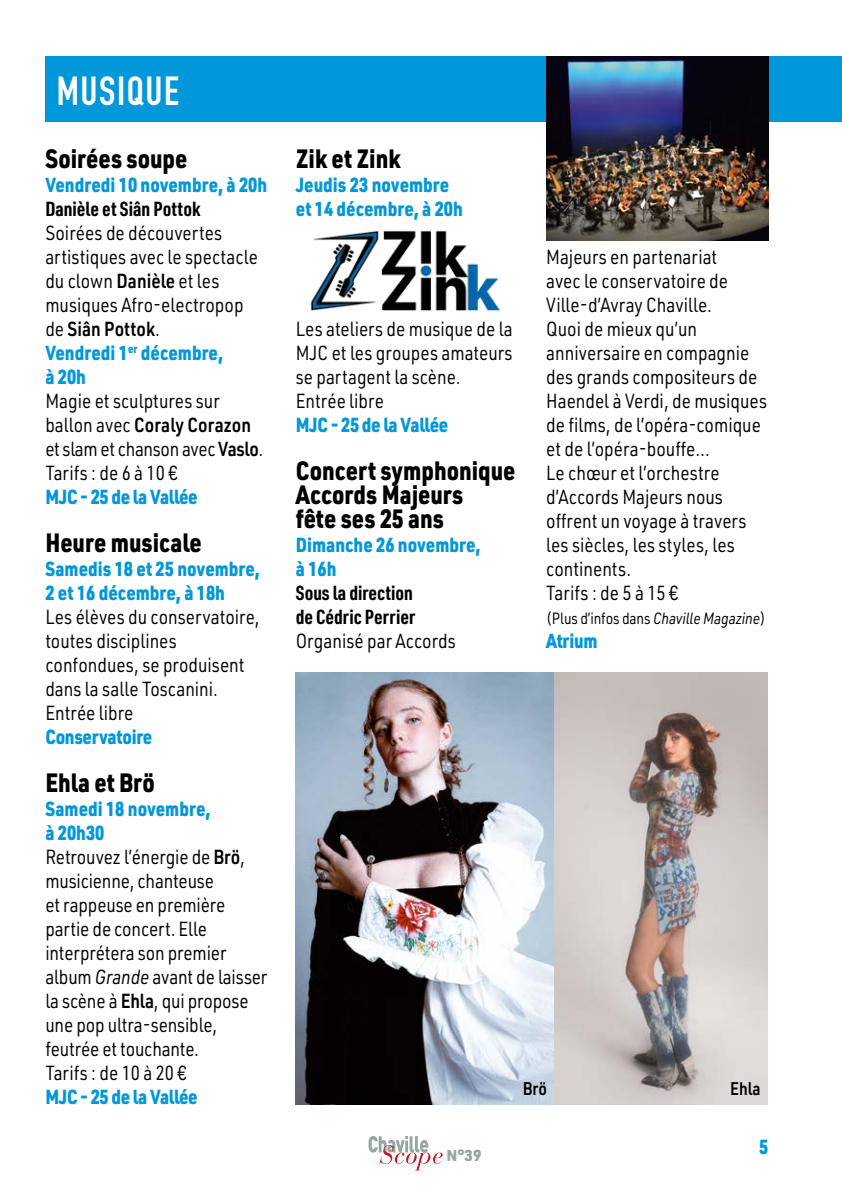
<style>
.page{position:relative;width:842px;height:1191px;background:#fff}
.page>*{position:absolute;margin:0;border:0;box-sizing:border-box;transform-origin:0 0}
.t1{font:40px "DIN Engschrift LT Pro";letter-spacing:.04em;color:#fff}
.t2{font:900 26px/24px "URWDIN";color:#000;scale:.85 1}
.t3{font:20px/24px "URWDIN";color:#000;scale:.85 1}
.t4{font:900 20px/24px "URWDIN";color:#0098da;scale:.85 1}
.t5{font:900 20px "URWDIN";letter-spacing:-.02em;color:#0098da;scale:.85 1}
.t6{font:700 20px/24px "URWDIN Cond";color:#000}
.t7{font:600 18px "URWDIN";color:#000;scale:.85 1}
.t8{font:16px "URWDIN";letter-spacing:-.01em;color:#000;scale:.85 1}
.t9{font:900 15.6px "URWDIN";color:#95a5a4}
.s1{font-weight:600}
.s2{font-weight:900;color:#0098da}
.s3{font-style:italic}
</style>
<div class="page">
<svg style="left:368px;top:1136px;width:75px;height:34px"></svg>
<div style="left:45px;top:57px;width:797px;height:65px;background:#0098da"></div>
<img style="left:295px;top:672px;width:473px;height:432px">
<img style="left:310px;top:230px;width:190px;height:81px">
<img style="left:546px;top:57px;width:222px;height:183px">
<h1 class="t1" style="left:57px;top:68px;width:124px">MUSIQUE</h1>
<h2 class="t2" style="left:45px;top:146px;width:169px">Soirées soupe</h2>
<p class="t4" style="left:45px;top:172px;width:263px">Vendredi 10 novembre, à 20h</p>
<p class="t6" style="left:45px;top:196px;width:156px">Danièle et Siân Pottok</p>
<p class="t3" style="left:45px;top:220px;width:252px">Soirées de découvertes artistiques avec le spectacle du clown <span class="s1">Danièle</span> et les musiques Afro-electropop de <span class="s1">Siân Pottok</span>.<br><span class="s2">Vendredi 1</span><sup>er</sup> <span class="s2">décembre,<br>à 20h</span></p>
<p class="t3" style="left:45px;top:388px;width:258px">Magie et sculptures sur ballon avec <span class="s1">Coraly Corazon </span>et slam et chanson avec <span class="s1">Vaslo</span>.<br>Tarifs : de 6 à 10 €</p>
<p class="t5" style="left:45px;top:483px;width:181px">MJC - 25 de la Vallée</p>
<h2 class="t2" style="left:45px;top:530px;width:185px">Heure musicale</h2>
<p class="t4" style="left:45px;top:556px;width:254px">Samedis 18 et 25 novembre,<br>2 et 16 décembre, à 18h</p>
<p class="t3" style="left:45px;top:604px;width:253px">Les élèves du conservatoire, toutes disciplines confondues, se produisent dans la salle Toscanini.<br>Entrée libre</p>
<p class="t5" style="left:45px;top:723px;width:127px">Conservatoire</p>
<h2 class="t2" style="left:45px;top:770px;width:130px">Ehla et Brö</h2>
<p class="t3" style="left:45px;top:796px;width:263px"><span class="s2">Samedi 18 novembre,<br>à 20h30<br></span>Retrouvez l’énergie de <span class="s1">Brö</span>, musicienne, chanteuse<br>et rappeuse en première partie de concert. Elle interprétera son premier album <span class="s3">Grande</span> avant de laisser la scène à <span class="s1">Ehla</span>, qui propose une pop ultra-sensible, feutrée et touchante.<br>Tarifs : de 10 à 20 €</p>
<p class="t5" style="left:45px;top:1083px;width:181px">MJC - 25 de la Vallée</p>
<h2 class="t2" style="left:296px;top:146px;width:125px">Zik et Zink</h2>
<p class="t4" style="left:296px;top:172px;width:198px">Jeudis 23 novembre et 14 décembre, à 20h</p>
<p class="t3" style="left:296px;top:316px;width:257px">Les ateliers de musique de la<br>MJC et les groupes amateurs se partagent la scène.<br>Entrée libre</p>
<p class="t5" style="left:296px;top:411px;width:181px">MJC - 25 de la Vallée</p>
<h2 class="t2" style="left:296px;top:458px;width:260px">Concert symphonique<br>Accords Majeurs<br>fête ses 25 ans</h2>
<p class="t4" style="left:296px;top:532px;width:219px">Dimanche 26 novembre, à 16h</p>
<p class="t6" style="left:296px;top:580px;width:121px">Sous la direction de Cédric Perrier</p>
<p class="t3" style="left:296px;top:628px;width:190px">Organisé par Accords</p>
<p class="t3" style="left:546px;top:244px;width:261px">Majeurs en partenariat<br>avec le conservatoire de<br>Ville-d’Avray Chaville.<br>Quoi de mieux qu’un anniversaire en compagnie des grands compositeurs de<br>Haendel à Verdi, de musiques de films, de l’opéra-comique et de l’opéra-bouffe…<br>Le chœur et l’orchestre d’Accords Majeurs nous offrent un voyage à travers les siècles, les styles, les continents.<br>Tarifs : de 5 à 15 €</p>
<p class="t8" style="left:546px;top:608px;width:260px">(Plus d’infos dans <span class="s3">Chaville Magazine</span>)</p>
<p class="t4" style="left:546px;top:628px;width:62px">Atrium</p>
<p class="t9" style="left:447px;top:1145px;width:36px">N°39</p>
<p class="t7" style="left:523px;top:1076px;width:30px">Brö</p>
<p class="t7" style="left:730px;top:1076px;width:37px">Ehla</p>
<p class="t4" style="left:759px;top:1134px;width:12px">5</p>
</div>
